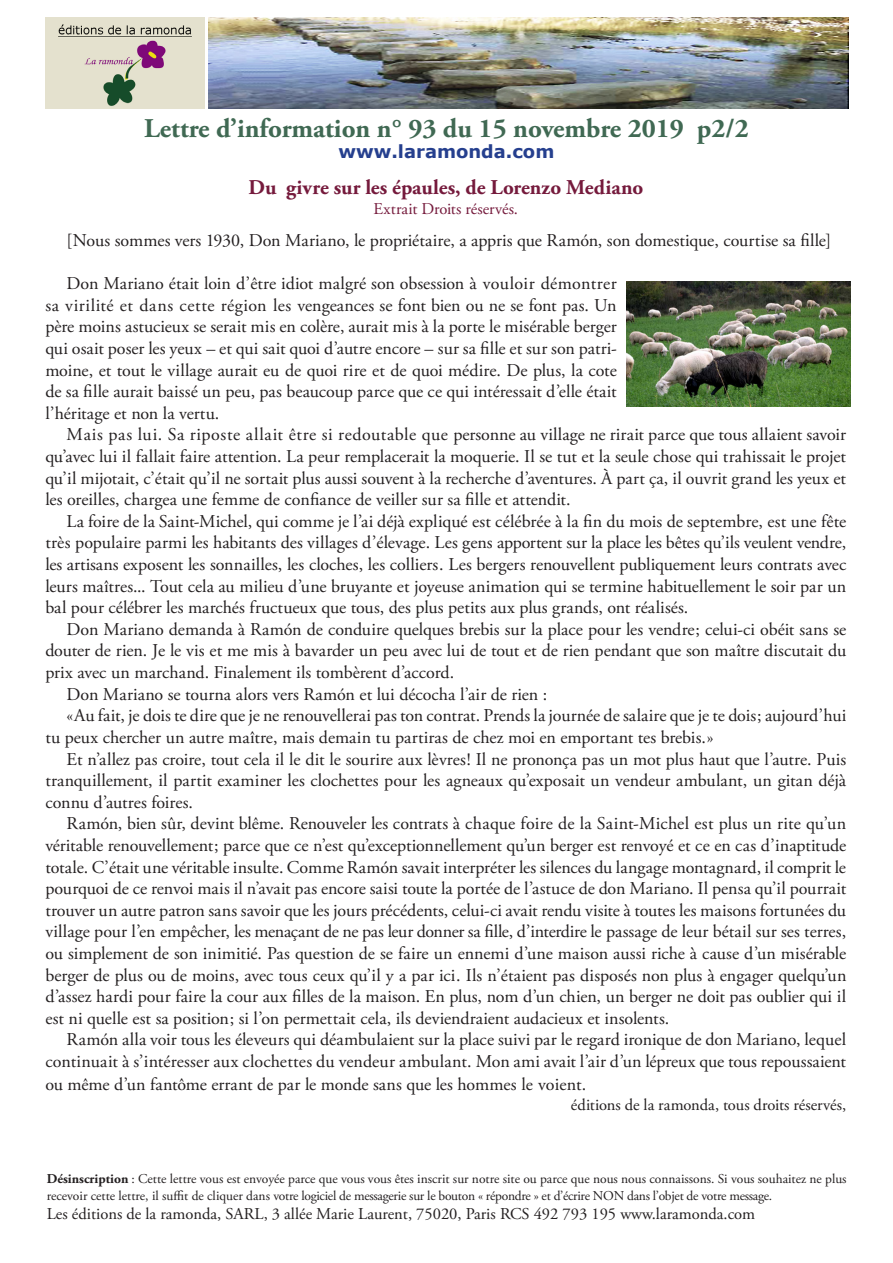
<style>
.page{position:relative;width:893px;height:1263px;background:#fff}
.page>*{position:absolute;margin:0;border:0;box-sizing:border-box;transform-origin:0 0}
.t1{font:700 27px "Adobe Garamond Pro";color:#406953}
.t2{font:700 21px "Adobe Garamond Pro";letter-spacing:-.005em;color:#751a3c}
.t3{font:18px/21.6px "Adobe Garamond Pro";letter-spacing:-.005em;color:#231f20;text-align:justify}
.t4{font:700 18px "Verdana";color:#253f8e}
.t5{font:16.5px "Adobe Garamond Pro";color:#231f20}
.t6{font:16.5px "Adobe Garamond Pro";color:#751a3c}
.t7{font:13.5px/16.2px "Adobe Garamond Pro";color:#231f20}
.s1{font-weight:700}
</style>
<div class="page">
<img style="left:209px;top:17px;width:639px;height:92px">
<img style="left:46px;top:17px;width:158px;height:92px">
<img style="left:626px;top:281px;width:225px;height:125px">
<h1 class="t1" style="left:144px;top:112px;width:606px">Lettre d’information n° 93 du 15 novembre 2019 p2/2</h1>
<p class="t4" style="left:339px;top:139px;width:217px">www.laramonda.com</p>
<p class="t2" style="left:249px;top:175px;width:396px">Du givre sur les épaules, de Lorenzo Mediano</p>
<p class="t6" style="left:374px;top:198px;width:146px">Extrait Droits réservés.</p>
<p class="t3" style="left:67px;top:230px;width:766px">[Nous sommes vers 1930, Don Mariano, le propriétaire, a appris que Ramón, son domestique, courtise sa fille]</p>
<p class="t3" style="left:45px;top:273px;width:573px;text-indent:21px">Don Mariano était loin d’être idiot malgré son obsession à vouloir démontrer sa virilité et dans cette région les vengeances se font bien ou ne se font pas. Un père moins astucieux se serait mis en colère, aurait mis à la porte le misérable berger qui osait poser les yeux – et qui sait quoi d’autre encore – sur sa fille et sur son patri&shy;moine, et tout le village aurait eu de quoi rire et de quoi médire. De plus, la cote de sa fille aurait baissé un peu, pas beaucoup parce que ce qui intéressait d’elle était l’héritage et non la vertu.</p>
<p class="t3" style="left:45px;top:425px;width:802px;text-indent:21px">Mais pas lui. Sa riposte allait être si redoutable que personne au village ne rirait parce que tous allaient savoir qu’avec lui il fallait faire attention. La peur remplacerait la moquerie. Il se tut et la seule chose qui trahissait le projet qu’il mijotait, c’était qu’il ne sortait plus aussi souvent à la recherche d’aventures. À part ça, il ouvrit grand les yeux et les oreilles, chargea une femme de confiance de veiller sur sa fille et attendit.</p>
<p class="t3" style="left:45px;top:511px;width:802px;text-indent:21px">La foire de la Saint-Michel, qui comme je l’ai déjà expliqué est célébrée à la fin du mois de septembre, est une fête très populaire parmi les habitants des villages d’élevage. Les gens apportent sur la place les bêtes qu’ils veulent vendre, les artisans exposent les sonnailles, les cloches, les colliers. Les bergers renouvellent publiquement leurs contrats avec leurs maîtres... Tout cela au milieu d’une bruyante et joyeuse animation qui se termine habituellement le soir par un bal pour célébrer les marchés fructueux que tous, des plus petits aux plus grands, ont réalisés.</p>
<p class="t3" style="left:67px;top:619px;width:781px">Don Mariano demanda à Ramón de conduire quelques brebis sur la place pour les vendre; celui-ci obéit sans se</p>
<p class="t3" style="left:45px;top:641px;width:802px">douter de rien. Je le vis et me mis à bavarder un peu avec lui de tout et de rien pendant que son maître discutait du</p>
<p class="t3" style="left:45px;top:662px;width:410px">prix avec un marchand. Finalement ils tombèrent d’accord.</p>
<p class="t3" style="left:67px;top:684px;width:482px">Don Mariano se tourna alors vers Ramón et lui décocha l’air de rien :</p>
<p class="t3" style="left:67px;top:705px;width:781px">«Au fait, je dois te dire que je ne renouvellerai pas ton contrat. Prends la journée de salaire que je te dois; aujourd’hui</p>
<p class="t3" style="left:45px;top:727px;width:670px">tu peux chercher un autre maître, mais demain tu partiras de chez moi en emportant tes brebis.»</p>
<p class="t3" style="left:67px;top:749px;width:781px">Et n’allez pas croire, tout cela il le dit le sourire aux lèvres! Il ne prononça pas un mot plus haut que l’autre. Puis</p>
<p class="t3" style="left:45px;top:770px;width:802px">tranquillement, il partit examiner les clochettes pour les agneaux qu’exposait un vendeur ambulant, un gitan déjà</p>
<p class="t3" style="left:45px;top:792px;width:149px">connu d’autres foires.</p>
<p class="t3" style="left:67px;top:813px;width:781px">Ramón, bien sûr, devint blême. Renouveler les contrats à chaque foire de la Saint-Michel est plus un rite qu’un</p>
<p class="t3" style="left:45px;top:835px;width:802px">véritable renouvellement; parce que ce n’est qu’exceptionnellement qu’un berger est renvoyé et ce en cas d’inaptitude</p>
<p class="t3" style="left:45px;top:857px;width:802px">totale. C’était une véritable insulte. Comme Ramón savait interpréter les silences du langage montagnard, il comprit le</p>
<p class="t3" style="left:45px;top:878px;width:802px">pourquoi de ce renvoi mais il n’avait pas encore saisi toute la portée de l’astuce de don Mariano. Il pensa qu’il pourrait</p>
<p class="t3" style="left:45px;top:900px;width:802px">trouver un autre patron sans savoir que les jours précédents, celui-ci avait rendu visite à toutes les maisons fortunées du</p>
<p class="t3" style="left:45px;top:921px;width:802px">village pour l’en empêcher, les menaçant de ne pas leur donner sa fille, d’interdire le passage de leur bétail sur ses terres,</p>
<p class="t3" style="left:45px;top:943px;width:802px">ou simplement de son inimitié. Pas question de se faire un ennemi d’une maison aussi riche à cause d’un misérable</p>
<p class="t3" style="left:45px;top:965px;width:803px">berger de plus ou de moins, avec tous ceux qu’il y a par ici. Ils n’étaient pas disposés non plus à engager quelqu’un</p>
<p class="t3" style="left:45px;top:986px;width:802px">d’assez hardi pour faire la cour aux filles de la maison. En plus, nom d’un chien, un berger ne doit pas oublier qui il</p>
<p class="t3" style="left:45px;top:1008px;width:625px">est ni quelle est sa position; si l’on permettait cela, ils deviendraient audacieux et insolents.</p>
<p class="t3" style="left:67px;top:1029px;width:781px">Ramón alla voir tous les éleveurs qui déambulaient sur la place suivi par le regard ironique de don Mariano, lequel</p>
<p class="t3" style="left:45px;top:1051px;width:802px">continuait à s’intéresser aux clochettes du vendeur ambulant. Mon ami avait l’air d’un lépreux que tous repoussaient</p>
<p class="t3" style="left:45px;top:1074px;width:543px">ou même d’un fantôme errant de par le monde sans que les hommes le voient.</p>
<p class="t5" style="left:571px;top:1095px;width:277px">éditions de la ramonda, tous droits réservés,</p>
<p class="t7" style="left:47px;top:1171px;width:801px"><span class="s1">Désinscription</span> : Cette lettre vous est envoyée parce que vous vous êtes inscrit sur notre site ou parce que nous nous connaissons. Si vous souhaitez ne plus recevoir cette lettre, il suffit de cliquer dans votre logiciel de messagerie sur le bouton « répondre » et d’écrire NON dans l’objet de votre message.</p>
<p class="t5" style="left:47px;top:1204px;width:710px">Les éditions de la ramonda, SARL, 3 allée Marie Laurent, 75020, Paris RCS 492 793 195 www.laramonda.com</p>
</div>
